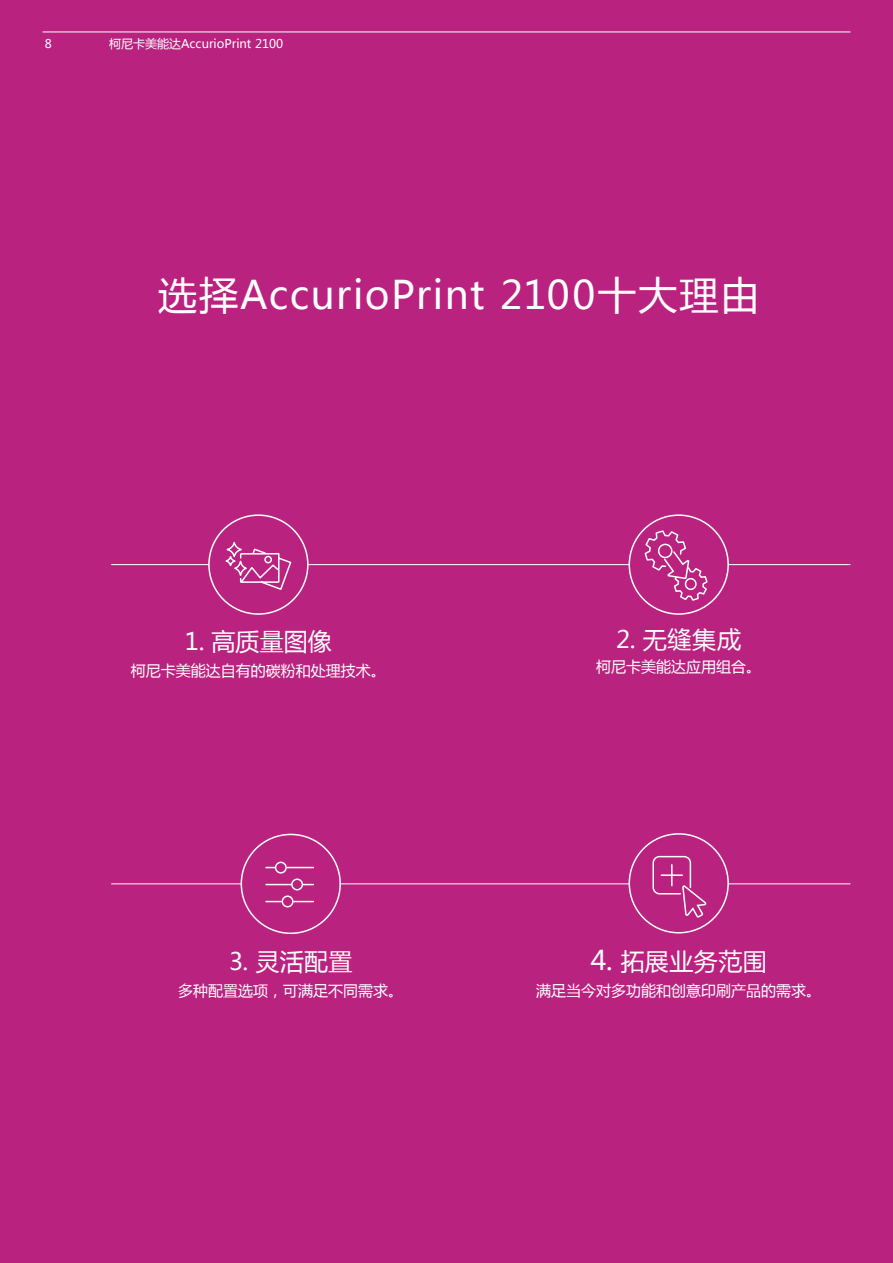
<style>
.page{position:relative;width:893px;height:1263px;background:#ba2280}
.page>*{position:absolute;margin:0;border:0;box-sizing:border-box;transform-origin:0 0}
.t1{font:39px "Microsoft Ya Hei";letter-spacing:.04em;color:#fff}
.t2{font:24px "Microsoft Ya Hei";letter-spacing:.015em;color:#fff}
.t3{font:15px "Microsoft Ya Hei";color:#fff}
.t4{font:12px "Microsoft Ya Hei";color:#fff}
.s1{font-size:27px}
</style>
<div class="page">
<hr style="left:111px;top:564px;width:739px;height:1px;background:#fff">
<hr style="left:111px;top:883px;width:739px;height:1px;background:#fff">
<div style="left:629px;top:515px;width:99px;height:99px;background:#ba2280;border-radius:50%"></div>
<div style="left:628px;top:514px;width:101px;height:101px;border:2px solid #fff;border-radius:50%"></div>
<svg style="left:644px;top:531px;width:64px;height:71px"></svg>
<div style="left:659px;top:544px;width:13px;height:13px;background:#ba2280;border-radius:50%"></div>
<div style="left:658px;top:544px;width:14px;height:14px;border:2px solid #fff;border-radius:50%"></div>
<div style="left:685px;top:578px;width:12px;height:12px;border:2px solid #fff;border-radius:50%"></div>
<div style="left:241px;top:834px;width:99px;height:99px;background:#ba2280;border-radius:50%"></div>
<div style="left:241px;top:834px;width:100px;height:100px;border:2px solid #fff;border-radius:50%"></div>
<div style="left:209px;top:515px;width:99px;height:99px;background:#ba2280;border-radius:50%"></div>
<div style="left:208px;top:514px;width:101px;height:101px;border:2px solid #fff;border-radius:50%"></div>
<svg style="left:287px;top:867px;width:26px;height:1px"></svg>
<svg style="left:266px;top:884px;width:25px;height:1px"></svg>
<svg style="left:294px;top:901px;width:19px;height:1px"></svg>
<svg style="left:266px;top:901px;width:15px;height:1px"></svg>
<div style="left:275px;top:862px;width:12px;height:12px;border:2px solid #fff;border-radius:50%"></div>
<div style="left:291px;top:878px;width:12px;height:12px;border:2px solid #fff;border-radius:50%"></div>
<div style="left:282px;top:895px;width:12px;height:12px;border:2px solid #fff;border-radius:50%"></div>
<div style="left:629px;top:834px;width:99px;height:99px;background:#ba2280;border-radius:50%"></div>
<div style="left:628px;top:833px;width:101px;height:100px;border:2px solid #fff;border-radius:50%"></div>
<svg style="left:652px;top:855px;width:56px;height:79px"></svg>
<hr style="left:671px;top:865px;width:2px;height:21px;background:#fff">
<hr style="left:661px;top:874px;width:21px;height:2px;background:#fff">
<svg style="left:225px;top:528px;width:67px;height:62px"></svg>
<hr style="left:43px;top:32px;width:807px;height:1px;background:#fff">
<p class="t4" style="left:45px;top:35px;width:9px">8</p>
<p class="t4" style="left:109px;top:35px;width:175px">柯尼卡美能达AccurioPrint 2100</p>
<h1 class="t1" style="left:158px;top:268px;width:603px">选择AccurioPrint 2100十大理由</h1>
<h2 class="t2" style="left:185px;top:625px;width:148px">1. 高质量图像</h2>
<p class="t3" style="left:131px;top:661px;width:256px">柯尼卡美能达自有的碳粉和处理技术。</p>
<h2 class="t2" style="left:229px;top:945px;width:125px">3. 灵活配置</h2>
<p class="t3" style="left:178px;top:980px;width:226px">多种配置选项，可满足不同需求。</p>
<h2 class="t2" style="left:616px;top:623px;width:126px">2. 无缝集成</h2>
<p class="t3" style="left:596px;top:657px;width:166px">柯尼卡美能达应用组合。</p>
<h2 class="t2" style="left:591px;top:945px;width:177px"><span class="s1">4.</span> 拓展业务范围</h2>
<p class="t3" style="left:536px;top:980px;width:286px">满足当今对多功能和创意印刷产品的需求。</p>
</div>
